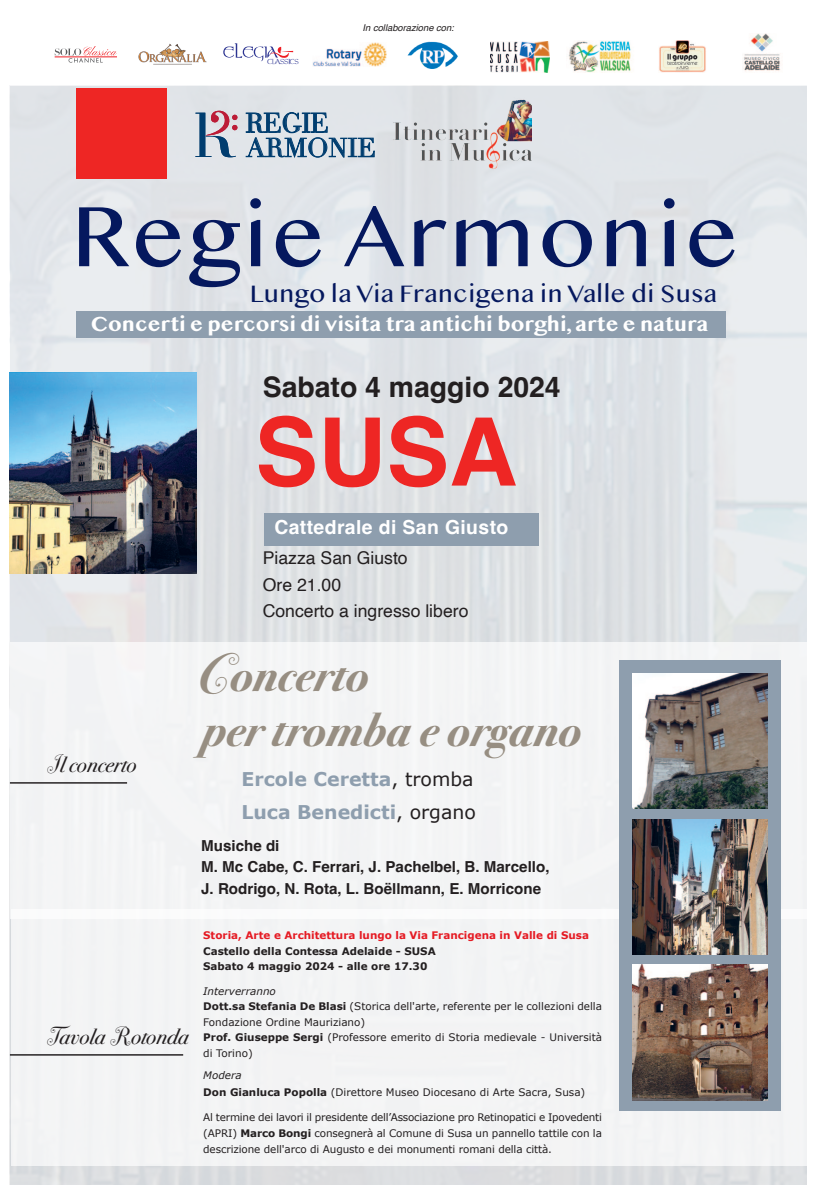
<style>
.page{position:relative;width:819px;height:1194px;background:#fff}
.page>*{position:absolute;margin:0;border:0;box-sizing:border-box;transform-origin:0 0}
.t1{font:700 94.41px "Helvetica";color:#ee2624}
.t2{font:79.8px "Bangla MN";letter-spacing:.02em;color:#05185e}
.t3{font:italic 700 47.25px/55.2px "Bodoni Sev Swash ITC";color:#978e82}
.t4{font:700 28.35px "Helvetica";color:#231f20}
.t5{font:27.3px "Bauer Bodoni";color:#003d6f}
.t6{font:25.99px "Didot";color:#003d6f}
.t7{font:22.14px "Bangla MN";color:#05185e}
.t8{font:italic 21.88px "Bodoni Sev Swash ITC";color:#231f20}
.t9{font:700 19.34px "Helvetica";letter-spacing:.02em;color:#fff}
.t10{font:700 18.9px "Verdana";color:#8e9eae}
.t11{font:700 18.55px "Bangla MN";color:#fff}
.t12{font:17.59px "Helvetica";color:#231f20}
.t13{font:700 15.14px "Helvetica";color:#231f20}
.t14{font:10.41px/15.6px "Verdana";color:#231f20}
.t15{font:700 10.41px "Verdana";color:#231f20}
.t16{font:700 10.41px "Verdana";color:#e51a23}
.t17{font:italic 10.41px "Verdana";color:#231f20}
.t18{font:italic 9.36px "Helvetica";color:#231f20}
.t19{font:6.39px "Durrow";color:#2c3491}
.s1{font-weight:400;color:#231f20}
.s2{font-weight:700}
</style>
<div class="page">
<img style="left:10px;top:86px;width:796px;height:1097px">
<div style="left:10px;top:642px;width:796px;height:276px;background:#f4f5f5"></div>
<div style="left:11px;top:909px;width:796px;height:257px;background:#f3f4f5"></div>
<svg style="left:195px;top:111px;width:42px;height:46px;background:#a5a2b4"></svg>
<svg style="left:246px;top:113px;width:128px;height:45px;background:#afc0ce"></svg>
<div style="left:76px;top:312px;width:649px;height:26px;background:#8e9eae"></div>
<div style="left:265px;top:513px;width:273px;height:32px;background:#8e9eae"></div>
<img style="left:10px;top:372px;width:186px;height:201px">
<div style="left:76px;top:88px;width:90px;height:91px;background:#ee2624"></div>
<hr style="left:10px;top:782px;width:117px;height:1px;background:#231f20">
<hr style="left:10px;top:1053px;width:173px;height:2px;background:#231f20">
<img style="left:391px;top:97px;width:141px;height:73px">
<div style="left:619px;top:659px;width:161px;height:451px;background:#8e9eae"></div>
<img style="left:632px;top:673px;width:135px;height:135px">
<img style="left:632px;top:819px;width:135px;height:135px">
<img style="left:632px;top:964px;width:135px;height:135px">
<svg style="left:55px;top:46px;width:62px;height:17px"></svg>
<img style="left:138px;top:43px;width:69px;height:22px">
<svg style="left:223px;top:43px;width:70px;height:18px"></svg>
<img style="left:407px;top:41px;width:51px;height:27px">
<img style="left:491px;top:41px;width:58px;height:31px">
<img style="left:568px;top:41px;width:63px;height:31px">
<img style="left:312px;top:42px;width:75px;height:25px">
<img style="left:743px;top:33px;width:38px;height:38px">
<img style="left:659px;top:40px;width:47px;height:33px">
<p class="t19" style="left:267px;top:57px;width:33px">ClASSICS</p>
<p class="t5" style="left:245px;top:112px;width:85px">REGIE</p>
<p class="t18" style="left:362px;top:24px;width:93px">In collaborazione con:</p>
<p class="t6" style="left:246px;top:138px;width:131px">ARMONIE</p>
<p class="t2" style="left:71px;top:192px;width:670px">Regie Armonie</p>
<p class="t7" style="left:250px;top:281px;width:469px">Lungo la Via Francigena in Valle di Susa</p>
<p class="t11" style="left:90px;top:313px;width:619px">Concerti e percorsi di visita tra antichi borghi, arte e natura</p>
<p class="t4" style="left:263px;top:374px;width:299px">Sabato 4 maggio 2024</p>
<p class="t1" style="left:255px;top:412px;width:264px">SUSA</p>
<p class="t8" style="left:47px;top:755px;width:91px">Il concerto</p>
<p class="t9" style="left:274px;top:519px;width:235px">Cattedrale di San Giusto</p>
<p class="t12" style="left:263px;top:550px;width:146px">Piazza San Giusto</p>
<p class="t12" style="left:263px;top:577px;width:80px">Ore 21.00</p>
<p class="t12" style="left:263px;top:603px;width:207px">Concerto a ingresso libero</p>
<p class="t3" style="left:201px;top:651px;width:381px">Concerto<br>per tromba e organo</p>
<p class="t10" style="left:241px;top:767px;width:234px">Ercole Ceretta<span class="s1">, tromba</span></p>
<p class="t10" style="left:241px;top:799px;width:236px">Luca Benedicti<span class="s1">, organo</span></p>
<p class="t13" style="left:201px;top:839px;width:80px">Musiche di</p>
<p class="t13" style="left:201px;top:860px;width:350px">M. Mc Cabe, C. Ferrari, J. Pachelbel, B. Marcello,</p>
<p class="t13" style="left:201px;top:881px;width:341px">J. Rodrigo, N. Rota, L. Boëllmann, E. Morricone</p>
<p class="t8" style="left:47px;top:1027px;width:144px">Tavola Rotonda</p>
<p class="t16" style="left:203px;top:928px;width:387px">Storia, Arte e Architettura lungo la Via Francigena in Valle di Susa</p>
<p class="t15" style="left:203px;top:943px;width:234px">Castello della Contessa Adelaide - SuSA</p>
<p class="t15" style="left:203px;top:959px;width:226px">Sabato 4 maggio 2024 - alle ore 17.30</p>
<p class="t17" style="left:203px;top:983px;width:74px">Interverranno</p>
<p class="t14" style="left:203px;top:997px;width:400px"><span class="s2">Dott.sa Stefania De Blasi</span> (Storica dell'arte, referente per le collezioni della<br>Fondazione Ordine Mauriziano)</p>
<p class="t14" style="left:203px;top:1029px;width:400px"><span class="s2">Prof. Giuseppe Sergi</span> (Professore emerito di Storia medievale - Università di Torino)</p>
<p class="t17" style="left:203px;top:1067px;width:40px">Modera</p>
<p class="t14" style="left:203px;top:1083px;width:383px"><span class="s2">Don Gianluca Popolla</span> (Direttore Museo Diocesano di Arte Sacra, Susa)</p>
<p class="t14" style="left:203px;top:1109px;width:400px;text-align:justify">Al termine dei lavori il presidente dell’Associazione pro Retinopatici e Ipovedenti (APRI) <span class="s2">Marco Bongi</span> consegnerà al Comune di Susa un pannello tattile con la descrizione dell'arco di Augusto e dei monumenti romani della città.</p>
</div>
